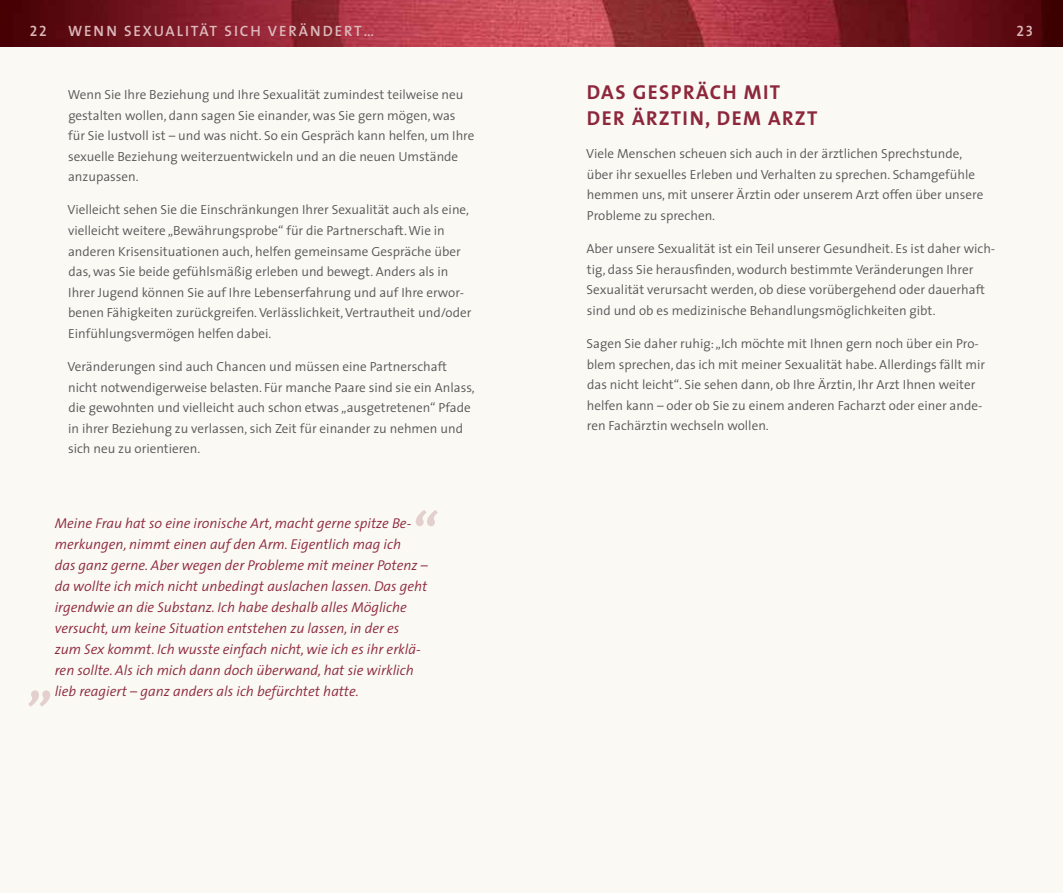
<style>
.page{position:relative;width:1063px;height:893px;background:#faf9f4}
.page>*{position:absolute;margin:0;border:0;box-sizing:border-box;transform-origin:0 0}
.t1{font:italic 700 51px "The Sans";color:#8d273c}
.t2{font:700 20.25px "The Sans";letter-spacing:.07em;color:#8d273c}
.t3{font:15px "The Sans Semi Bold Caps";letter-spacing:.13em;color:#ddb9bb}
.t4{font:italic 300 14.25px/21px "The Sans";color:#8d273c}
.t5{font:300 13.2px/20.5px "The Sans";color:#565656}
</style>
<div class="page">
<img style="left:0;top:0;width:1063px;height:47px">
<p class="t3" style="left:30px;top:18px;width:18px">22</p>
<p class="t3" style="left:68px;top:18px;width:308px">WENN SEXUALITÄT SICH VERÄNDERT…</p>
<p class="t3" style="left:1016px;top:18px;width:18px">23</p>
<p class="t5" style="left:68px;top:84px;width:408px">Wenn Sie Ihre Beziehung und Ihre Sexualität zumindest teilweise neu gestalten wollen, dann sagen Sie einander, was Sie gern mögen, was für Sie lustvoll ist – und was nicht. So ein Gespräch kann helfen, um Ihre sexuelle Beziehung weiterzuentwickeln und an die neuen Umstände anzupassen.</p>
<p class="t5" style="left:68px;top:199px;width:405px">Vielleicht sehen Sie die Einschränkungen Ihrer Sexualität auch als eine, vielleicht weitere „Bewährungsprobe“ für die Partnerschaft. Wie in anderen Krisensituationen auch, helfen gemeinsame Gespräche über das, was Sie beide gefühlsmäßig erleben und bewegt. Anders als in Ihrer Jugend können Sie auf Ihre Lebenserfahrung und auf Ihre erwor&shy;benen Fähigkeiten zurückgreifen. Verlässlichkeit, Vertrautheit und/oder Einfühlungsvermögen helfen dabei.</p>
<p class="t5" style="left:68px;top:356px;width:409px">Veränderungen sind auch Chancen und müssen eine Partnerschaft nicht notwendigerweise belasten. Für manche Paare sind sie ein Anlass, die gewohnten und vielleicht auch schon etwas „ausgetretenen“ Pfade in ihrer Beziehung zu verlassen, sich Zeit für einander zu nehmen und sich neu zu orientieren.</p>
<h1 class="t1" style="left:411px;top:488px;width:26px">“</h1>
<p class="t4" style="left:55px;top:512px;width:375px">Meine Frau hat so eine ironische Art, macht gerne spitze Be&shy;merkungen, nimmt einen auf den Arm. Eigentlich mag ich<br>das ganz gerne. Aber wegen der Probleme mit meiner Potenz – da wollte ich mich nicht unbedingt auslachen lassen. Das geht irgendwie an die Substanz. Ich habe deshalb alles Mögliche versucht, um keine Situation entstehen zu lassen, in der es zum Sex kommt. Ich wusste einfach nicht, wie ich es ihr erklä&shy;ren sollte. Als ich mich dann doch überwand, hat sie wirklich lieb reagiert – ganz anders als ich befürchtet hatte.</p>
<h1 class="t1" style="left:30px;top:638px;width:26px">„</h1>
<h2 class="t2" style="left:587px;top:76px;width:74px">DAS GESPRÄ</h2>
<h2 class="t2" style="left:710px;top:76px;width:72px">CHMIT</h2>
<h2 class="t2" style="left:587px;top:101px;width:14px">DER</h2>
<h2 class="t2" style="left:632px;top:101px;width:100px">ÄRZTI N, DEM</h2>
<h2 class="t2" style="left:768px;top:101px;width:51px">ARZT</h2>
<p class="t5" style="left:586px;top:143px;width:399px">Viele Menschen scheuen sich auch in der ärztlichen Sprechstunde, über ihr sexuelles Erleben und Verhalten zu sprechen. Schamgefühle hemmen uns, mit unserer Ärztin oder unserem Arzt offen über unsere Probleme zu sprechen.</p>
<p class="t5" style="left:587px;top:238px;width:410px">Aber unsere Sexualität ist ein Teil unserer Gesundheit. Es ist daher wich&shy;tig, dass Sie herausfinden, wodurch bestimmte Veränderungen Ihrer Sexualität verursacht werden, ob diese vorübergehend oder dauerhaft sind und ob es medizinische Behandlungsmöglichkeiten gibt.</p>
<p class="t5" style="left:587px;top:333px;width:400px">Sagen Sie daher ruhig: „Ich möchte mit Ihnen gern noch über ein Pro&shy;blem sprechen, das ich mit meiner Sexualität habe. Allerdings fällt mir das nicht leicht“. Sie sehen dann, ob Ihre Ärztin, Ihr Arzt Ihnen weiter helfen kann – oder ob Sie zu einem anderen Facharzt oder einer ande&shy;ren Fachärztin wechseln wollen.</p>
</div>
